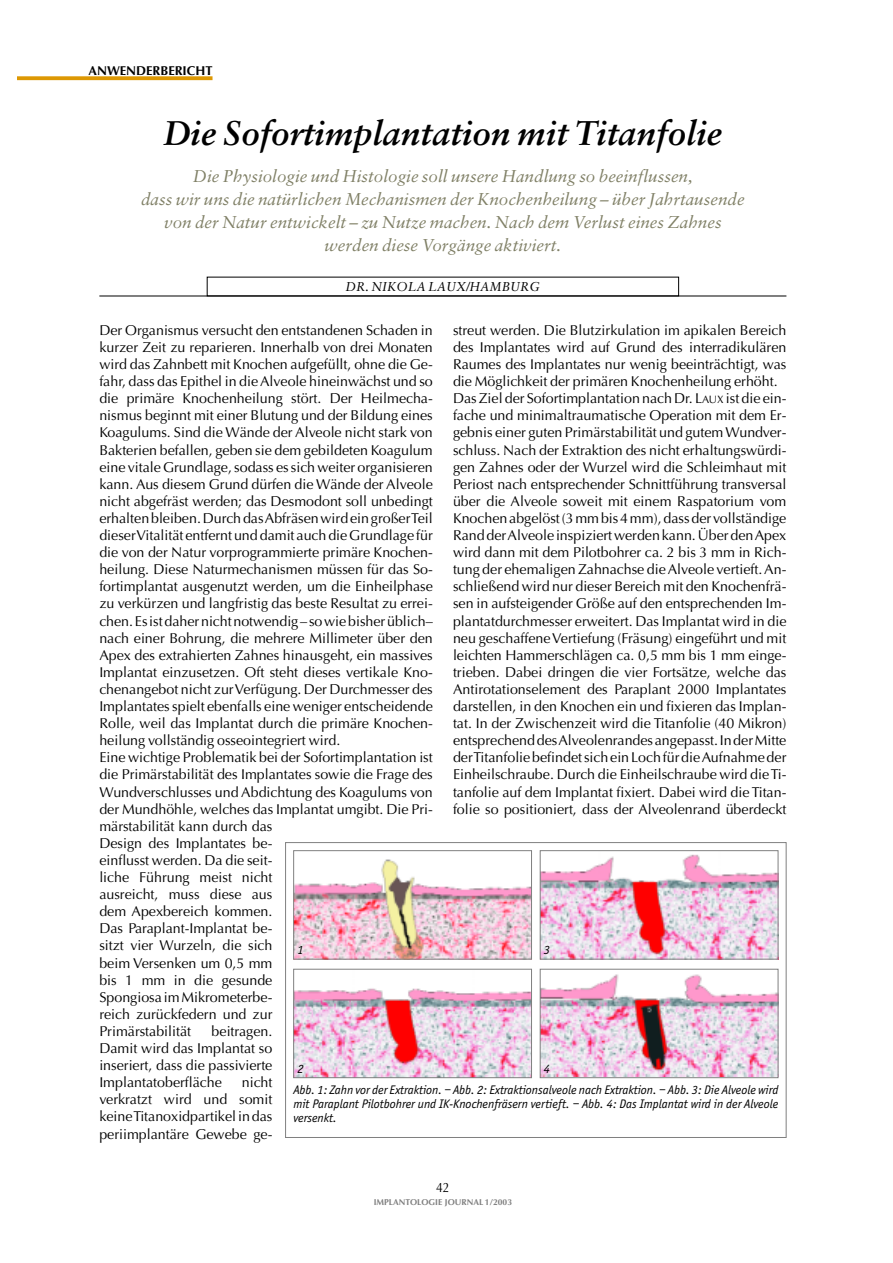
<style>
.page{position:relative;width:893px;height:1263px;background:#fff}
.page>*{position:absolute;margin:0;border:0;box-sizing:border-box;transform-origin:0 0}
.t1{font:italic 700 34.2px "Sabon";color:#000}
.t2{font:italic 17.1px/22.8px "Sabon";color:#808066;text-align:center}
.t3{font:14.25px/17.1px "Optima";color:#000}
.t4{font:13.5px "Optima";color:#000;scale:.9 1}
.t5{font:italic 12.9px/20.9px "Officina Sans";color:#000}
.t6{font:italic 12.9px "Sabon";color:#000}
.t7{font:700 12.9px "Optima";color:#000}
.t8{font:700 8.55px "Optima";color:#808080}
.s1{font-size:10.65px}
</style>
<div class="page">
<svg style="left:17px;top:76px;width:195px;height:4px"></svg>
<hr style="left:99px;top:296px;width:687px;height:1px;background:#000">
<div style="left:207px;top:277px;width:472px;height:19px;border:1px solid #000"></div>
<div style="left:285px;top:842px;width:501px;height:296px;border:1px solid #808080"></div>
<img style="left:295px;top:859px;width:235px;height:98px">
<div style="left:293px;top:850px;width:239px;height:109px;border:1px solid #808080"></div>
<img style="left:542px;top:854px;width:234px;height:103px">
<div style="left:540px;top:850px;width:238px;height:109px;border:1px solid #808080"></div>
<img style="left:295px;top:988px;width:235px;height:88px">
<div style="left:293px;top:969px;width:239px;height:109px;border:1px solid #808080"></div>
<img style="left:542px;top:974px;width:234px;height:102px">
<div style="left:540px;top:969px;width:238px;height:109px;border:1px solid #808080"></div>
<p class="t7" style="left:88px;top:65px;width:125px">ANWENDERBERICHT</p>
<h1 class="t1" style="left:164px;top:119px;width:560px">Die Sofortimplantation mit Titanfolie</h1>
<p class="t2" style="left:141px;top:166px;width:605px">Die Physiologie und Histologie soll unsere Handlung so beeinflussen,<br>dass wir uns die natürlichen Mechanismen der Knochenheilung – über Jahrtausende von der Natur entwickelt – zu Nutze machen. Nach dem Verlust eines Zahnes werden diese Vorgänge aktiviert.</p>
<p class="t6" style="left:345px;top:281px;width:196px">DR. NIKOLA LAUX/HAMBURG</p>
<p class="t3" style="left:99px;top:323px;width:335px">Der Organismus versucht den entstandenen Schaden in kurzer Zeit zu reparieren. Innerhalb von drei Monaten wird das Zahnbett mit Knochen aufgefüllt, ohne die Ge&shy;fahr, dass das Epithel in die Alveole hineinwächst und so die primäre Knochenheilung stört. Der Heilmecha&shy;nismus beginnt mit einer Blutung und der Bildung eines Koagulums. Sind die Wände der Alveole nicht stark von Bakterien befallen, geben sie dem gebildeten Koagulum eine vitale Grundlage, sodass es sich weiter organisieren kann. Aus diesem Grund dürfen die Wände der Alveole nicht abgefräst werden; das Desmodont soll unbedingt erhalten bleiben. Durch das Abfräsen wird ein großer Teil dieser Vitalität entfernt und damit auch die Grundlage für die von der Natur vorprogrammierte primäre Knochen&shy;heilung. Diese Naturmechanismen müssen für das So&shy;fortimplantat ausgenutzt werden, um die Einheilphase zu verkürzen und langfristig das beste Resultat zu errei&shy;chen. Es ist daher nicht notwendig – so wie bisher üblich– nach einer Bohrung, die mehrere Millimeter über den Apex des extrahierten Zahnes hinausgeht, ein massives Implantat einzusetzen. Oft steht dieses vertikale Kno&shy;chenangebot nicht zur Verfügung. Der Durchmesser des Implantates spielt ebenfalls eine weniger entscheidende Rolle, weil das Implantat durch die primäre Knochen&shy;heilung vollständig osseointegriert wird.<br>Eine wichtige Problematik bei der Sofortimplantation ist die Primärstabilität des Implantates sowie die Frage des Wundverschlusses und Abdichtung des Koagulums von der Mundhöhle, welches das Implantat umgibt. Die Pri&shy;märstabilität kann durch das<br>Design des Implantates be-<br>einflusst werden. Da die seit-<br>liche Führung meist nicht<br>ausreicht, muss diese aus<br>dem Apexbereich kommen.<br>Das Paraplant-Implantat be-<br>sitzt vier Wurzeln, die sich<br>beim Versenken um 0,5 mm<br>bis 1 mm in die gesunde<br>Spongiosa im Mikrometerbe-<br>reich zurückfedern und zur<br>Primärstabilität</p>
<p class="t3" style="left:453px;top:323px;width:335px">streut werden. Die Blutzirkulation im apikalen Bereich des Implantates wird auf Grund des interradikulären Raumes des Implantates nur wenig beeinträchtigt, was die Möglichkeit der primären Knochenheilung erhöht.<br>Das Ziel der Sofortimplantation nach Dr. L<span class="s1">AUX</span> ist die ein&shy;fache und minimaltraumatische Operation mit dem Er&shy;gebnis einer guten Primärstabilität und gutem Wundver&shy;schluss. Nach der Extraktion des nicht erhaltungswürdi&shy;gen Zahnes oder der Wurzel wird die Schleimhaut mit Periost nach entsprechender Schnittführung transversal über die Alveole soweit mit einem Raspatorium vom Knochen abgelöst (3 mm bis 4 mm), dass der vollständige Rand der Alveole inspiziert werden kann. Über den Apex wird dann mit dem Pilotbohrer ca. 2 bis 3 mm in Rich&shy;tung der ehemaligen Zahnachse die Alveole vertieft. An&shy;schließend wird nur dieser Bereich mit den Knochenfrä&shy;sen in aufsteigender Größe auf den entsprechenden Im&shy;plantatdurchmesser erweitert. Das Implantat wird in die neu geschaffene Vertiefung (Fräsung) eingeführt und mit leichten Hammerschlägen ca. 0,5 mm bis 1 mm einge&shy;trieben. Dabei dringen die vier Fortsätze, welche das Antirotationselement des Paraplant 2000 Implantates darstellen, in den Knochen ein und fixieren das Implan&shy;tat. In der Zwischenzeit wird die Titanfolie (40 Mikron) entsprechend des Alveolenrandes angepasst. In der Mitte der Titanfolie befindet sich ein Loch für die Aufnahme der Einheilschraube. Durch die Einheilschraube wird die Ti&shy;tanfolie auf dem Implantat fixiert. Dabei wird die Titan&shy;folie so positioniert, dass der Alveolenrand überdeckt</p>
<p class="t5" style="left:297px;top:941px;width:8px">1</p>
<p class="t5" style="left:544px;top:941px;width:8px">3</p>
<p class="t3" style="left:99px;top:1024px;width:174px;text-align:justify;text-indent:112px">beitragen.<br>Damit wird das Implantat so inseriert, dass die passivierte Implantatoberfläche</p>
<p class="t5" style="left:293px;top:1059px;width:486px;text-indent:250px">4<br>Abb. 1: Zahn vor der Extraktion. – Abb. 2: Extraktionsalveole nach Extraktion. – Abb. 3: Die Alveole wird</p>
<p class="t5" style="left:293px;top:1098px;width:486px;line-height:14.2px">mit Paraplant Pilotbohrer und IK-Knochenfräsern vertieft. – Abb. 4: Das Implantat wird in der Alveole versenkt.</p>
<p class="t5" style="left:297px;top:1059px;width:8px">2</p>
<p class="t3" style="left:99px;top:1075px;width:174px;text-align:justify;text-indent:142px">nicht verkratzt wird und somit keine Titanoxidpartikel in das periimplantäre Gewebe ge-</p>
<p class="t4" style="left:436px;top:1182px;width:17px">42</p>
<p class="t8" style="left:374px;top:1198px;width:140px">IMPLANTOLOGIE JOURNAL 1/2003</p>
</div>
